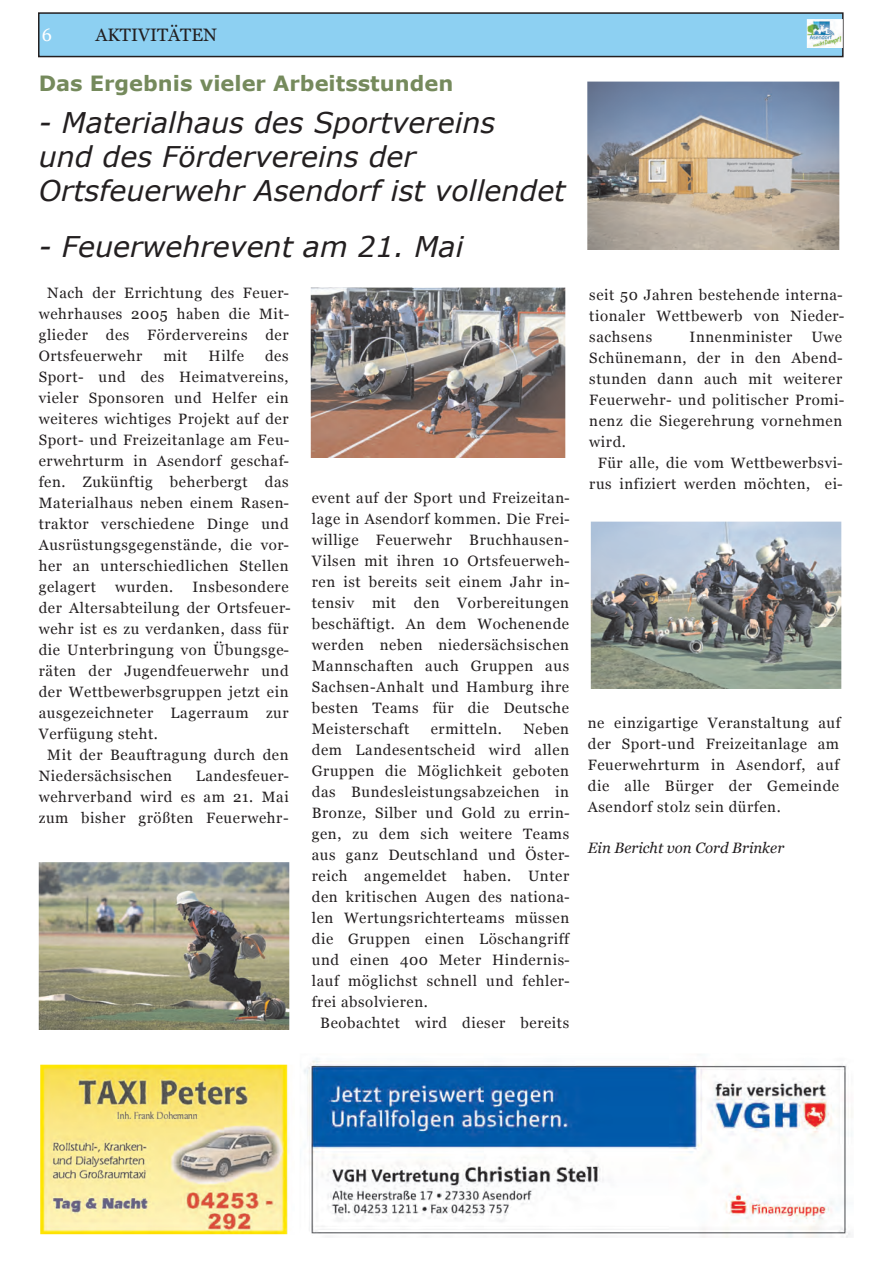
<style>
.page{position:relative;width:893px;height:1263px;background:#fff}
.page>*{position:absolute;margin:0;border:0;box-sizing:border-box;transform-origin:0 0}
.t1{font:italic 28.5px/34.2px "Verdana";color:#231f20}
.t2{font:700 21px "Verdana";color:#758a5c}
.t3{font:18px "Georgia";color:#231f20}
.t4{font:18px "Georgia";color:#fff}
.t5{font:15px/21px "Georgia";letter-spacing:.04em;color:#231f20;text-align:justify}
.t6{font:italic 15px "Georgia";color:#231f20}
</style>
<div class="page">
<div style="left:39px;top:13px;width:804px;height:44px;background:#8dd0f2"></div>
<div style="left:38px;top:12px;width:806px;height:45px;border:2px solid #231f20"></div>
<img style="left:807px;top:19px;width:36px;height:29px">
<img style="left:40px;top:1065px;width:248px;height:169px">
<img style="left:304px;top:1058px;width:549px;height:180px">
<img style="left:587px;top:82px;width:252px;height:168px">
<img style="left:311px;top:288px;width:254px;height:169px">
<img style="left:591px;top:522px;width:250px;height:167px">
<img style="left:39px;top:862px;width:250px;height:167px">
<p class="t4" style="left:42px;top:24px;width:12px">6</p>
<p class="t3" style="left:95px;top:24px;width:123px">AKTIVITÄTEN</p>
<h2 class="t2" style="left:39px;top:69px;width:416px">Das Ergebnis vieler Arbeitsstunden</h2>
<h1 class="t1" style="left:39px;top:105px;width:528px">- Materialhaus des Sportvereins<br>und des Fördervereins der<br>Ortsfeuerwehr Asendorf ist vollendet</h1>
<h1 class="t1" style="left:39px;top:229px;width:426px">- Feuerwehrevent am 21. Mai</h1>
<p class="t5" style="left:39px;top:283px;width:252px;text-indent:9px">Nach der Errichtung des Feuer&shy;wehrhauses 2005 haben die Mit&shy;glieder des Fördervereins der Ortsfeuerwehr</p>
<p class="t5" style="left:39px;top:346px;width:252px;text-indent:226px">des Sport- und des Heimatvereins, vieler Sponsoren und Helfer ein weiteres wichtiges Projekt auf der Sport- und Freizeitanlage am Feu&shy;erwehrturm in Asendorf geschaf&shy;fen. Zukünftig beherbergt das Materialhaus neben einem Rasen&shy;traktor verschiedene Dinge und Ausrüstungsgegenstände, die vor&shy;her an unterschiedlichen Stellen gelagert</p>
<p class="t5" style="left:163px;top:346px;width:25px">mit</p>
<p class="t5" style="left:209px;top:346px;width:37px">Hilfe</p>
<p class="t5" style="left:115px;top:577px;width:60px">wurden.</p>
<p class="t5" style="left:192px;top:577px;width:98px">Insbesondere</p>
<p class="t5" style="left:39px;top:598px;width:253px">der Altersabteilung der Ortsfeuer-</p>
<p class="t5" style="left:39px;top:619px;width:251px">wehr ist es zu verdanken, dass für</p>
<p class="t5" style="left:39px;top:640px;width:252px">die Unterbringung von Übungsge-</p>
<p class="t5" style="left:39px;top:661px;width:251px">räten der Jugendfeuerwehr und</p>
<p class="t5" style="left:39px;top:682px;width:251px">der Wettbewerbsgruppen jetzt ein</p>
<p class="t5" style="left:39px;top:703px;width:251px">ausgezeichneter Lagerraum zur</p>
<p class="t5" style="left:39px;top:724px;width:121px">Verfügung steht.</p>
<p class="t5" style="left:47px;top:745px;width:243px">Mit der Beauftragung durch den</p>
<p class="t5" style="left:39px;top:766px;width:135px">Niedersächsischen</p>
<p class="t5" style="left:39px;top:766px;width:252px;text-indent:157px">Landesfeuer&shy;wehrverband wird es am 21. Mai zum bisher größten Feuerwehr-</p>
<p class="t5" style="left:312px;top:488px;width:260px">event auf der Sport und Freizeitan&shy;lage in Asendorf kommen. Die Frei&shy;willige Feuerwehr Bruchhausen-Vilsen mit ihren 10 Ortsfeuerweh&shy;ren ist bereits seit einem Jahr in&shy;tensiv mit den Vorbereitungen beschäftigt. An dem Wochenende werden neben niedersächsischen Mannschaften auch Gruppen aus Sachsen-Anhalt und Hamburg ihre besten Teams für die Deutsche Meisterschaft</p>
<p class="t5" style="left:431px;top:719px;width:73px">ermitteln.</p>
<p class="t5" style="left:523px;top:719px;width:47px">Neben</p>
<p class="t5" style="left:312px;top:740px;width:259px">dem Landesentscheid wird allen</p>
<p class="t5" style="left:312px;top:761px;width:259px">Gruppen die Möglichkeit geboten</p>
<p class="t5" style="left:312px;top:782px;width:259px">das Bundesleistungsabzeichen in</p>
<p class="t5" style="left:312px;top:803px;width:259px">Bronze, Silber und Gold zu errin-</p>
<p class="t5" style="left:312px;top:824px;width:259px">gen, zu dem sich weitere Teams</p>
<p class="t5" style="left:312px;top:845px;width:259px">aus ganz Deutschland und Öster-</p>
<p class="t5" style="left:312px;top:866px;width:259px">reich angemeldet haben. Unter</p>
<p class="t5" style="left:312px;top:887px;width:259px">den kritischen Augen des nationa-</p>
<p class="t5" style="left:312px;top:908px;width:259px">len Wertungsrichterteams müssen</p>
<p class="t5" style="left:312px;top:929px;width:259px">die Gruppen einen Löschangriff</p>
<p class="t5" style="left:312px;top:950px;width:259px">und einen 400 Meter Hindernis-</p>
<p class="t5" style="left:312px;top:971px;width:259px">lauf möglichst schnell und fehler-</p>
<p class="t5" style="left:312px;top:992px;width:118px">frei absolvieren.</p>
<p class="t5" style="left:320px;top:1013px;width:250px">Beobachtet wird dieser bereits</p>
<p class="t5" style="left:589px;top:285px;width:256px">seit 50 Jahren bestehende interna&shy;tionaler Wettbewerb von Nieder&shy;sachsens</p>
<p class="t5" style="left:689px;top:327px;width:104px">Innenminister</p>
<p class="t5" style="left:811px;top:327px;width:32px">Uwe</p>
<p class="t5" style="left:589px;top:348px;width:255px">Schünemann, der in den Abend-</p>
<p class="t5" style="left:589px;top:369px;width:254px">stunden dann auch mit weiterer</p>
<p class="t5" style="left:589px;top:390px;width:256px">Feuerwehr- und politischer Promi-</p>
<p class="t5" style="left:589px;top:411px;width:254px">nenz die Siegerehrung vornehmen</p>
<p class="t5" style="left:589px;top:432px;width:38px">wird.</p>
<p class="t5" style="left:598px;top:453px;width:246px">Für alle, die vom Wettbewerbsvi-</p>
<p class="t5" style="left:589px;top:474px;width:255px">rus infiziert werden möchten, ei-</p>
<p class="t5" style="left:588px;top:713px;width:254px">ne einzigartige Veranstaltung auf der Sport-und Freizeitanlage am Feuerwehrturm in Asendorf, auf die alle Bürger der Gemeinde Asendorf stolz sein dürfen.</p>
<p class="t6" style="left:588px;top:838px;width:198px">Ein Bericht von Cord Brinker</p>
</div>
